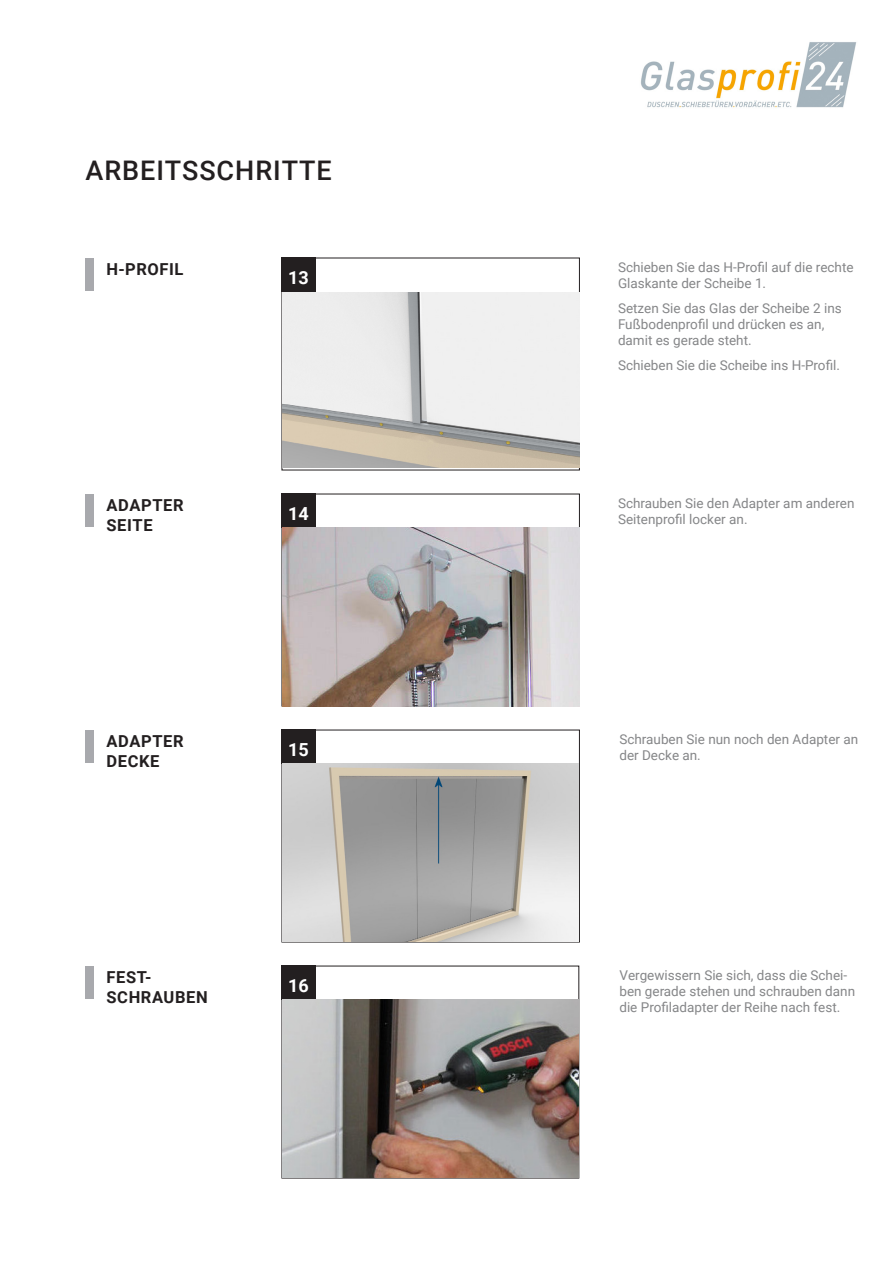
<style>
.page{position:relative;width:893px;height:1263px;background:#fff}
.page>*{position:absolute;margin:0;border:0;box-sizing:border-box;transform-origin:0 0}
.Headline{font:500 27px "Roboto";letter-spacing:.035em;color:#231f20}
.Bildbeschreibung_Sub{font:700 18px "Roboto";color:#fff}
.Randbemerkung{font:700 16.5px/19.8px "Roboto";letter-spacing:.035em;color:#231f20}
.Grundschrift{font:13.5px/16.2px "Roboto";color:#858688}
</style>
<div class="page">
<img style="left:641px;top:42px;width:216px;height:66px">
<div style="left:282px;top:258px;width:34px;height:34px;background:#231f20"></div>
<div style="left:282px;top:494px;width:34px;height:34px;background:#231f20"></div>
<div style="left:282px;top:730px;width:34px;height:34px;background:#231f20"></div>
<div style="left:282px;top:966px;width:34px;height:34px;background:#231f20"></div>
<div style="left:85px;top:258px;width:9px;height:32px;background:#a8a9ad"></div>
<div style="left:85px;top:494px;width:9px;height:32px;background:#a8a9ad"></div>
<div style="left:85px;top:730px;width:9px;height:32px;background:#a8a9ad"></div>
<div style="left:85px;top:966px;width:9px;height:32px;background:#a8a9ad"></div>
<img style="left:282px;top:293px;width:297px;height:175px">
<img style="left:282px;top:528px;width:297px;height:178px">
<img style="left:282px;top:764px;width:296px;height:178px">
<img style="left:282px;top:1000px;width:296px;height:178px">
<p class="Headline" style="left:86px;top:151px;width:248px">ARBEITSSCHRITTE</p>
<p class="Randbemerkung" style="left:107px;top:259px;width:78px">H-PROFIL</p>
<p class="Randbemerkung" style="left:107px;top:495px;width:79px">ADAPTER<br>SEITE</p>
<p class="Randbemerkung" style="left:107px;top:731px;width:79px">ADAPTER<br>DECKE</p>
<p class="Bildbeschreibung_Sub" style="left:288px;top:265px;width:22px">13</p>
<p class="Bildbeschreibung_Sub" style="left:288px;top:501px;width:22px">14</p>
<p class="Bildbeschreibung_Sub" style="left:288px;top:737px;width:22px">15</p>
<p class="Grundschrift" style="left:618px;top:258px;width:237px">Schieben Sie das H-Profil auf die rechte<br>Glaskante der Scheibe 1.</p>
<p class="Grundschrift" style="left:618px;top:299px;width:225px">Setzen Sie das Glas der Scheibe 2 ins<br>Fußbodenprofil und drücken es an, damit es gerade steht.</p>
<p class="Grundschrift" style="left:618px;top:356px;width:223px">Schieben Sie die Scheibe ins H-Profil.</p>
<p class="Grundschrift" style="left:618px;top:494px;width:238px">Schrauben Sie den Adapter am anderen<br>Seitenprofil locker an.</p>
<p class="Grundschrift" style="left:619px;top:730px;width:240px">Schrauben Sie nun noch den Adapter an der Decke an.</p>
<p class="Randbemerkung" style="left:107px;top:967px;width:103px">FEST-<br>SCHRAUBEN</p>
<p class="Bildbeschreibung_Sub" style="left:288px;top:973px;width:22px">16</p>
<p class="Grundschrift" style="left:619px;top:966px;width:237px">Vergewissern Sie sich, dass die Schei&shy;ben gerade stehen und schrauben dann die Profiladapter der Reihe nach fest.</p>
</div>
